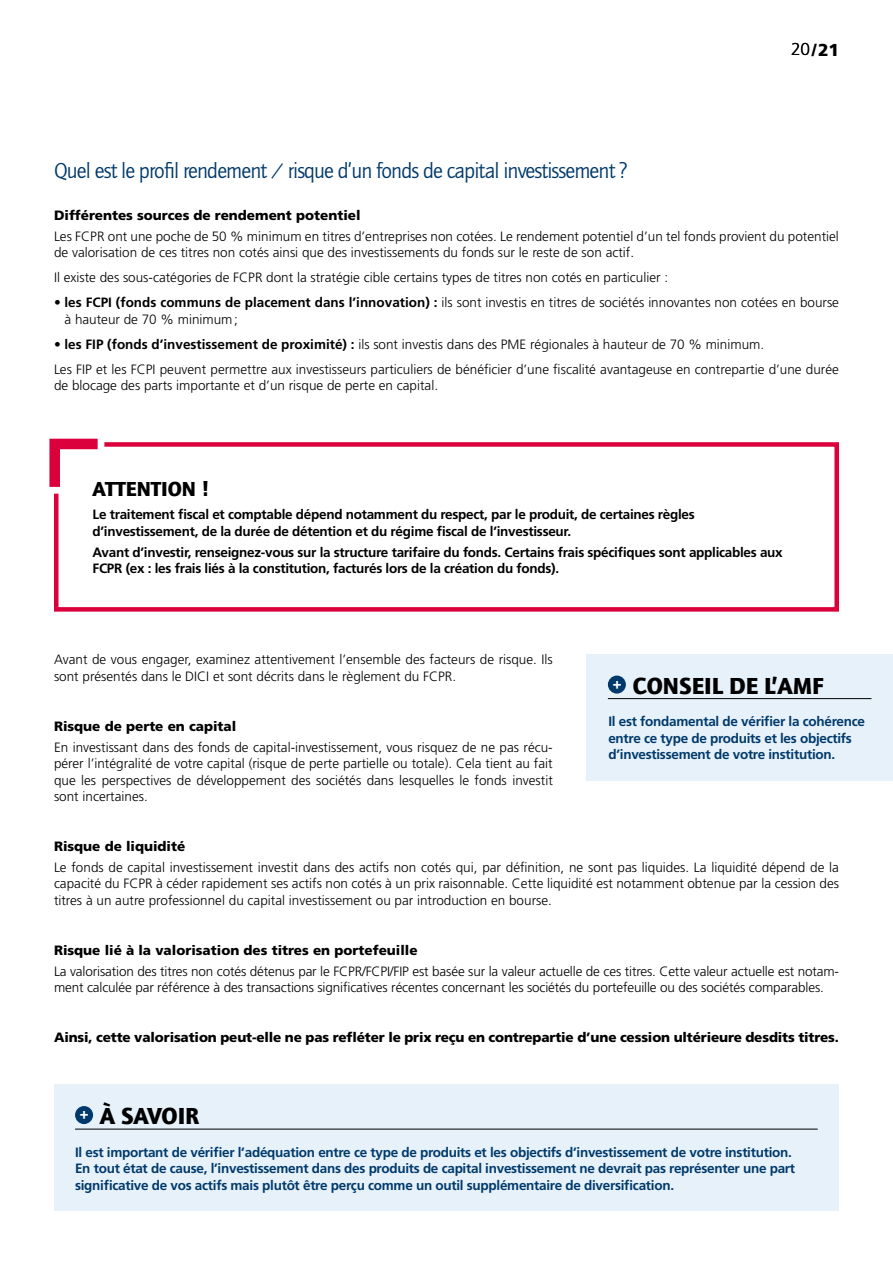
<style>
.page{position:relative;width:893px;height:1263px;background:#fff}
.page>*{position:absolute;margin:0;border:0;box-sizing:border-box;transform-origin:0 0}
.t1{font:900 24px "Quay Sans ITC";color:#000}
.t2{font:22.2px "Quay Sans";letter-spacing:-.04em;color:#00396b}
.t3{font:900 21px "Quay Sans ITC";color:#000}
.t4{font:900 17.25px "Frutiger";color:#000}
.t5{font:300 13.5px/16.5px "Frutiger";color:#000}
.t6{font:700 13.5px/16.5px "Frutiger";letter-spacing:-.02em;color:#00396b}
.t7{font:700 13.5px/16.5px "Frutiger";letter-spacing:-.02em;color:#000}
.t8{font:900 13.5px "Frutiger";color:#000}
.s1{font-weight:300}
.s2{font-weight:700}
</style>
<div class="page">
<div style="left:54px;top:442px;width:785px;height:170px;border:4px solid #db003b"></div>
<svg style="left:49px;top:438px;width:55px;height:56px"></svg>
<div style="left:587px;top:654px;width:306px;height:126px;background:#e6f1f9"></div>
<hr style="left:608px;top:698px;width:263px;height:1px;background:#000">
<div style="left:608px;top:675px;width:18px;height:18px;background:#00396b;border-radius:50%"></div>
<div style="left:54px;top:1085px;width:785px;height:126px;background:#e6f1f9"></div>
<hr style="left:75px;top:1129px;width:743px;height:1px;background:#000">
<div style="left:75px;top:1106px;width:18px;height:18px;background:#00396b;border-radius:50%"></div>
<p class="t4" style="left:791px;top:39px;width:49px"><span class="s1">20</span>/21</p>
<h2 class="t2" style="left:54px;top:159px;width:575px">Quel est le profil rendement / risque d’un fonds de capital investissement ?</h2>
<p class="t8" style="left:54px;top:207px;width:308px">Différentes sources de rendement potentiel</p>
<p class="t5" style="left:54px;top:228px;width:786px">Les FCPR ont une poche de 50 % minimum en titres d’entreprises non cotées. Le rendement potentiel d’un tel fonds provient du potentiel de valorisation de ces titres non cotés ainsi que des investissements du fonds sur le reste de son actif.</p>
<p class="t5" style="left:54px;top:269px;width:616px">Il existe des sous-catégories de FCPR dont la stratégie cible certains types de titres non cotés en particulier :</p>
<p class="t5" style="left:65px;top:294px;width:776px;text-indent:-11px">• <span class="s2">les FCPI (fonds communs de placement dans l’innovation) :</span> ils sont investis en titres de sociétés innovantes non cotées en bourse à hauteur de 70 % minimum;</p>
<p class="t5" style="left:54px;top:331px;width:786px;line-height:25px">• <span class="s2">les FIP (fonds d’investissement de proximité) :</span> ils sont investis dans des PME régionales à hauteur de 70 % minimum.<br>Les FIP et les FCPI peuvent permettre aux investisseurs particuliers de bénéficier d’une fiscalité avantageuse en contrepartie d’une durée</p>
<p class="t5" style="left:54px;top:377px;width:386px">de blocage des parts importante et d’un risque de perte en capital.</p>
<h3 class="t3" style="left:93px;top:476px;width:118px">ATTENTION !</h3>
<p class="t7" style="left:93px;top:506px;width:604px">Le traitement fiscal et comptable dépend notamment du respect, par le produit, de certaines règles d’investissement, de la durée de détention et du régime fiscal de l’investisseur.</p>
<p class="t7" style="left:93px;top:544px;width:692px">Avant d’investir, renseignez-vous sur la structure tarifaire du fonds. Certains frais spécifiques sont applicables aux<br>FCPR (ex : les frais liés à la constitution, facturés lors de la création du fonds).</p>
<p class="t5" style="left:54px;top:651px;width:500px">Avant de vous engager, examinez attentivement l’ensemble des facteurs de risque. Ils sont présentés dans le DICI et sont décrits dans le règlement du FCPR.</p>
<p class="t8" style="left:54px;top:718px;width:184px">Risque de perte en capital</p>
<p class="t5" style="left:54px;top:739px;width:500px;text-align:justify">En investissant dans des fonds de capital-investissement, vous risquez de ne pas récu&shy;pérer l’intégralité de votre capital (risque de perte partielle ou totale). Cela tient au fait que les perspectives de développement des sociétés dans lesquelles le fonds investit sont incertaines.</p>
<p class="t8" style="left:54px;top:838px;width:133px">Risque de liquidité</p>
<p class="t5" style="left:54px;top:859px;width:786px;text-align:justify">Le fonds de capital investissement investit dans des actifs non cotés qui, par définition, ne sont pas liquides. La liquidité dépend de la capacité du FCPR à céder rapidement ses actifs non cotés à un prix raisonnable. Cette liquidité est notamment obtenue par la cession des titres à un autre professionnel du capital investissement ou par introduction en bourse.</p>
<p class="t8" style="left:54px;top:942px;width:365px">Risque lié à la valorisation des titres en portefeuille</p>
<p class="t5" style="left:54px;top:963px;width:787px">La valorisation des titres non cotés détenus par le FCPR/FCPI/FIP est basée sur la valeur actuelle de ces titres. Cette valeur actuelle est notam&shy;ment calculée par référence à des transactions significatives récentes concernant les sociétés du portefeuille ou des sociétés comparables.</p>
<p class="t8" style="left:54px;top:1029px;width:786px">Ainsi, cette valorisation peut-elle ne pas refléter le prix reçu en contrepartie d’une cession ultérieure desdits titres.</p>
<h1 class="t1" style="left:613px;top:671px;width:212px"><sup>+</sup> CONSEIL DE L’AMF</h1>
<p class="t6" style="left:608px;top:713px;width:258px">Il est fondamental de vérifier la cohérence entre ce type de produits et les objectifs d’investissement de votre institution.</p>
<h1 class="t1" style="left:80px;top:1101px;width:121px"><sup>+</sup> À SAVOIR</h1>
<p class="t6" style="left:75px;top:1144px;width:722px">Il est important de vérifier l’adéquation entre ce type de produits et les objectifs d’investissement de votre institution.<br>En tout état de cause, l’investissement dans des produits de capital investissement ne devrait pas représenter une part significative de vos actifs mais plutôt être perçu comme un outil supplémentaire de diversification.</p>
</div>
